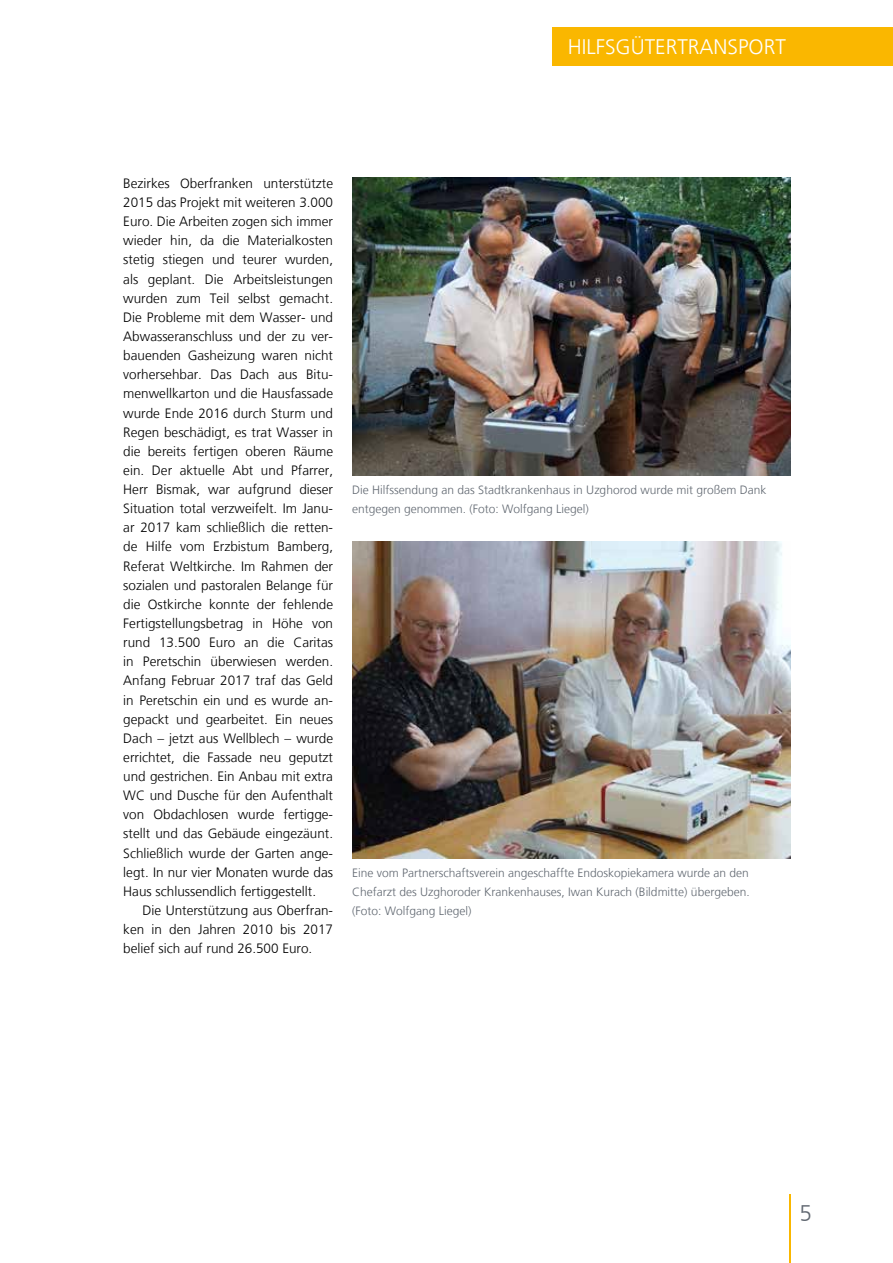
<style>
.page{position:relative;width:893px;height:1263px;background:#fff}
.page>*{position:absolute;margin:0;border:0;box-sizing:border-box;transform-origin:0 0}
.t1{font:300 22.5px "Frutiger LT";color:#616871}
.t2{font:300 21px "Frutiger LT";color:#fff}
.t3{font:300 13.5px/19.2px "Frutiger LT";color:#000;text-align:justify}
.t4{font:300 12px/19.2px "Frutiger LT";color:#616871;text-align:justify}
</style>
<div class="page">
<hr style="left:789px;top:1195px;width:2px;height:68px;background:#fab700">
<img style="left:352px;top:541px;width:439px;height:317px">
<img style="left:352px;top:178px;width:439px;height:297px">
<div style="left:553px;top:28px;width:340px;height:38px;background:#fab700"></div>
<h2 class="t2" style="left:568px;top:35px;width:220px">HILFSGÜTERTRANSPORT</h2>
<p class="t3" style="left:123px;top:174px;width:211px">Bezirkes Oberfranken unterstützte 2015 das Projekt mit weiteren 3.000<br>Euro. Die Arbeiten zogen sich immer wieder hin, da die Materialkosten stetig stiegen und teurer wurden, als geplant. Die Arbeitsleistungen wurden zum Teil selbst gemacht.<br>Die Probleme mit dem Wasser- und Abwasseranschluss und der zu ver&shy;bauenden Gasheizung waren nicht vorhersehbar. Das Dach aus Bitu&shy;menwellkarton und die Hausfassade wurde Ende 2016 durch Sturm und Regen beschädigt, es trat Wasser in die bereits fertigen oberen Räume ein. Der aktuelle Abt und Pfarrer, Herr Bismak, war aufgrund dieser Situation total verzweifelt. Im Janu&shy;ar 2017 kam schließlich die retten&shy;de Hilfe vom Erzbistum Bamberg, Referat Weltkirche. Im Rahmen der sozialen und pastoralen Belange für die Ostkirche konnte der fehlende Fertigstellungsbetrag in Höhe von rund 13.500 Euro an die Caritas in Peretschin überwiesen werden.<br>Anfang Februar 2017 traf das Geld in Peretschin ein und es wurde an&shy;gepackt und gearbeitet. Ein neues Dach – jetzt aus Wellblech – wurde errichtet, die Fassade neu geputzt und gestrichen. Ein Anbau mit extra WC und Dusche für den Aufenthalt von Obdachlosen wurde fertigge&shy;stellt und das Gebäude eingezäunt.<br>Schließlich wurde der Garten ange&shy;legt. In nur vier Monaten wurde das Haus schlussendlich fertiggestellt.</p>
<p class="t3" style="left:123px;top:901px;width:211px;text-indent:19px">Die Unterstützung aus Oberfran&shy;ken in den Jahren 2010 bis 2017 belief sich auf rund 26.500 Euro.</p>
<p class="t4" style="left:352px;top:481px;width:416px">Die Hilfssendung an das Stadtkrankenhaus in Uzghorod wurde mit großem Dank entgegen genommen. (Foto: Wolfgang Liegel)</p>
<p class="t4" style="left:352px;top:863px;width:399px">Eine vom Partnerschaftsverein angeschaffte Endoskopiekamera wurde an den Chefarzt des Uzghoroder Krankenhauses, Iwan Kurach (Bildmitte) übergeben. (Foto: Wolfgang Liegel)</p>
<h1 class="t1" style="left:799px;top:1201px;width:14px">5</h1>
</div>
